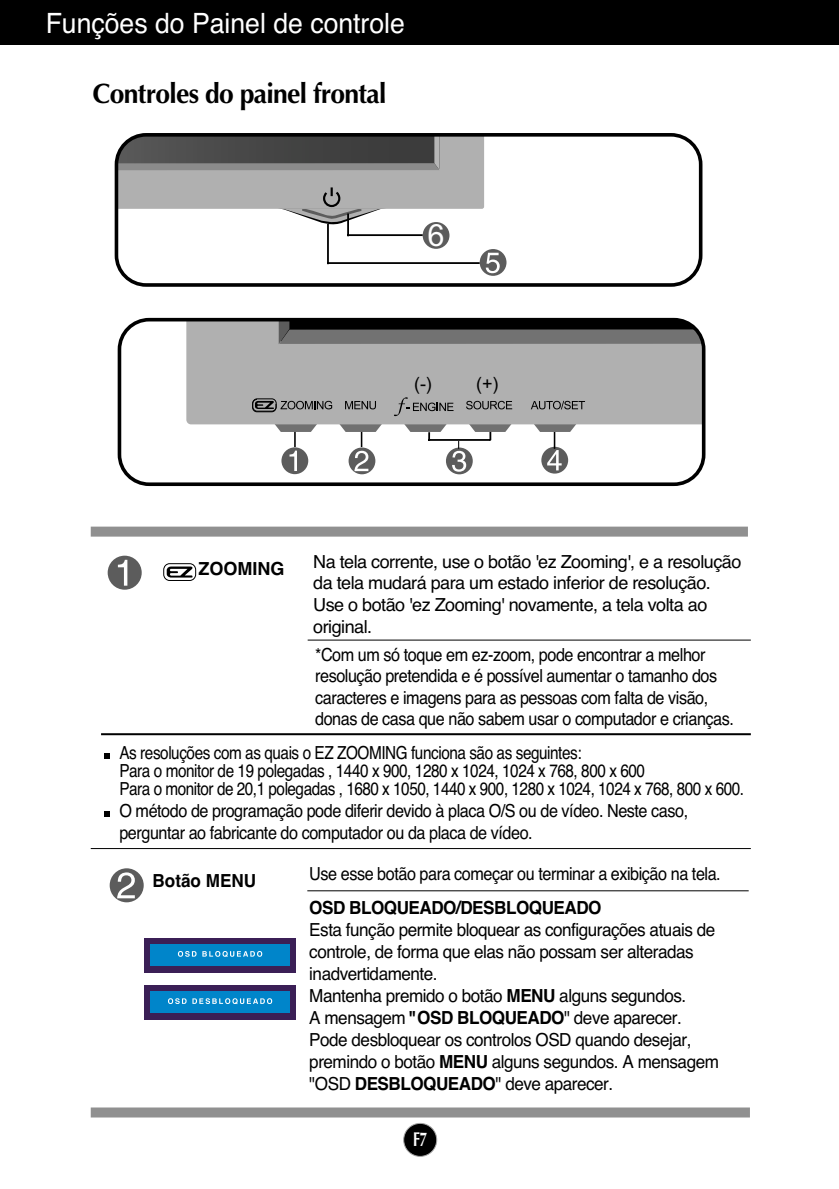
<style>
.page{position:relative;width:839px;height:1189px;background:#fff}
.page>*{position:absolute;margin:0;border:0;box-sizing:border-box;transform-origin:0 0}
.t1{font:30.6px "Arial";color:#fff}
.t2{font:28px "Helvetica";color:#fff;scale:.95 1}
.t3{font:700 28px "Optima";letter-spacing:-.03em;color:#000;scale:.95 1}
.t4{font:700 20px "Optima";color:#fff;scale:.7 1}
.t5{font:18px/21.6px "Helvetica";letter-spacing:-.03em;color:#000;scale:.9 1}
.t6{font:18px/22px "Helvetica";letter-spacing:-.03em;color:#000;scale:.95 1}
.t7{font:18px/18px "Helvetica";letter-spacing:-.03em;color:#000;scale:.85 1}
.t8{font:18px/21.6px "Helvetica";letter-spacing:-.03em;color:#000}
.t9{font:700 18px "Helvetica";letter-spacing:-.03em;color:#000;scale:.95 1}
.t10{font:700 18px "Helvetica";color:#000;scale:.95 1}
.t11{font:700 18px "Helvetica";color:#000}
.t12{font:18px "Arial";color:#000}
.s1{font-weight:700}
</style>
<div class="page">
<div style="left:403px;top:1123px;width:34px;height:33px;background:#000;border-radius:50%"></div>
<div style="left:403px;top:1123px;width:34px;height:34px;border:2px solid #a5a5a5;border-radius:50%"></div>
<div style="left:0;top:0;width:839px;height:45px;background:#000"></div>
<div style="left:110px;top:868px;width:34px;height:34px;background:#5c5c5c;border-radius:50%"></div>
<svg style="left:117px;top:872px;width:18px;height:26px"></svg>
<hr style="left:307px;top:890px;width:441px;height:1px;background:#000">
<div style="left:144px;top:938px;width:152px;height:35px;background:#3b1f56"></div>
<div style="left:151px;top:944px;width:139px;height:21px;background:#0085ca"></div>
<svg style="left:178px;top:951px;width:18px;height:5px"></svg>
<svg style="left:202px;top:951px;width:60px;height:6px"></svg>
<div style="left:144px;top:985px;width:152px;height:35px;background:#3b1f56"></div>
<div style="left:151px;top:991px;width:139px;height:22px;background:#0085ca"></div>
<svg style="left:168px;top:998px;width:104px;height:6px"></svg>
<hr style="left:91px;top:848px;width:660px;height:1px;background:#000">
<div style="left:281px;top:447px;width:27px;height:27px;background:#5c5c5c;border-radius:50%"></div>
<svg style="left:348px;top:447px;width:27px;height:27px"></svg>
<div style="left:446px;top:447px;width:27px;height:27px;background:#5c5c5c;border-radius:50%"></div>
<div style="left:541px;top:447px;width:27px;height:26px;background:#5c5c5c;border-radius:50%"></div>
<svg style="left:273px;top:424px;width:45px;height:47px"></svg>
<svg style="left:338px;top:424px;width:45px;height:47px"></svg>
<svg style="left:403px;top:424px;width:110px;height:48px"></svg>
<svg style="left:532px;top:424px;width:45px;height:46px"></svg>
<div style="left:186px;top:323px;width:514px;height:101px;background:#b0b0b0"></div>
<svg style="left:279px;top:320px;width:423px;height:24px;background:#515151"></svg>
<div style="left:118px;top:318px;width:587px;height:168px;border:4px solid #000;border-radius:30px"></div>
<svg style="left:345px;top:401px;width:31px;height:8px"></svg>
<svg style="left:466px;top:401px;width:46px;height:8px"></svg>
<svg style="left:531px;top:401px;width:54px;height:8px"></svg>
<svg style="left:394px;top:397px;width:59px;height:19px"></svg>
<div style="left:252px;top:398px;width:24px;height:13px;border:1px solid #000;border-radius:4px"></div>
<svg style="left:252px;top:399px;width:80px;height:13px"></svg>
<svg style="left:118px;top:138px;width:366px;height:89px"></svg>
<div style="left:115px;top:133px;width:587px;height:154px;border:4px solid #000;border-radius:30px"></div>
<hr style="left:347px;top:234px;width:76px;height:2px;background:#000">
<hr style="left:347px;top:213px;width:2px;height:23px;background:#000">
<hr style="left:327px;top:262px;width:153px;height:2px;background:#000">
<hr style="left:327px;top:224px;width:2px;height:40px;background:#000">
<div style="left:422px;top:222px;width:27px;height:27px;background:#5c5c5c;border-radius:50%"></div>
<svg style="left:479px;top:249px;width:27px;height:27px"></svg>
<svg style="left:486px;top:253px;width:14px;height:20px"></svg>
<svg style="left:104px;top:811px;width:6px;height:6px"></svg>
<svg style="left:104px;top:753px;width:6px;height:6px"></svg>
<div style="left:108px;top:555px;width:34px;height:35px;background:#5c5c5c;border-radius:50%"></div>
<svg style="left:118px;top:560px;width:9px;height:25px"></svg>
<hr style="left:308px;top:639px;width:443px;height:1px;background:#000">
<hr style="left:101px;top:733px;width:650px;height:2px;background:#000">
<div style="left:163px;top:563px;width:33px;height:18px;border:1px solid #000;border-radius:6px"></div>
<svg style="left:167px;top:566px;width:27px;height:11px"></svg>
<div style="left:91px;top:526px;width:657px;height:10px;background:#909090"></div>
<div style="left:91px;top:1107px;width:659px;height:10px;background:#909090"></div>
<h2 class="t2" style="left:46px;top:13px;width:380px">Funções do Painel de controle</h2>
<h2 class="t3" style="left:93px;top:81px;width:311px">Controles do painel frontal</h2>
<h1 class="t1" style="left:427px;top:223px;width:19px">6</h1>
<p class="t12" style="left:414px;top:376px;width:19px">(-)</p>
<p class="t12" style="left:476px;top:376px;width:24px">(+)</p>
<p class="t11" style="left:198px;top:562px;width:87px">ZOOMING</p>
<p class="t8" style="left:313px;top:552px;width:429px">Na tela corrente, use o botão 'ez Zooming', e a resolução da tela mudará para um estado inferior de resolução.<br>Use o botão 'ez Zooming' novamente, a tela volta ao original.</p>
<p class="t5" style="left:315px;top:645px;width:467px">*Com um só toque em ez-zoom, pode encontrar a melhor resolução pretendida e é possível aumentar o tamanho dos caracteres e imagens para as pessoas com falta de visão, donas de casa que não sabem usar o computador e crianças.</p>
<p class="t7" style="left:119px;top:745px;width:736px">As resoluções com as quais o EZ ZOOMING funciona são as seguintes:<br>Para o monitor de 19 polegadas , 1440 x 900, 1280 x 1024, 1024 x 768, 800 x 600<br>Para o monitor de 20,1 polegadas , 1680 x 1050, 1440 x 900, 1280 x 1024, 1024 x 768, 800 x 600.</p>
<p class="t5" style="left:119px;top:801px;width:633px">O método de programação pode diferir devido à placa O/S ou de vídeo. Neste caso, perguntar ao fabricante do computador ou da placa de vídeo.</p>
<p class="t10" style="left:152px;top:874px;width:110px">Botão MENU</p>
<p class="t5" style="left:309px;top:864px;width:458px">Use esse botão para começar ou terminar a exibição na tela.</p>
<p class="t9" style="left:309px;top:901px;width:309px">OSD BLOQUEADO/DESBLOQUEADO</p>
<p class="t6" style="left:309px;top:920px;width:433px">Esta função permite bloquear as configurações atuais de controle, de forma que elas não possam ser alteradas inadvertidamente.<br>Mantenha premido o botão <span class="s1">MENU</span> alguns segundos.<br>A mensagem <span class="s1">"OSD BLOQUEADO</span>" deve aparecer.<br>Pode desbloquear os controlos OSD quando desejar, premindo o botão <span class="s1">MENU</span> alguns segundos. A mensagem "OSD <span class="s1">DESBLOQUEADO</span>" deve aparecer.</p>
<p class="t4" style="left:413px;top:1131px;width:22px">F7</p>
</div>
